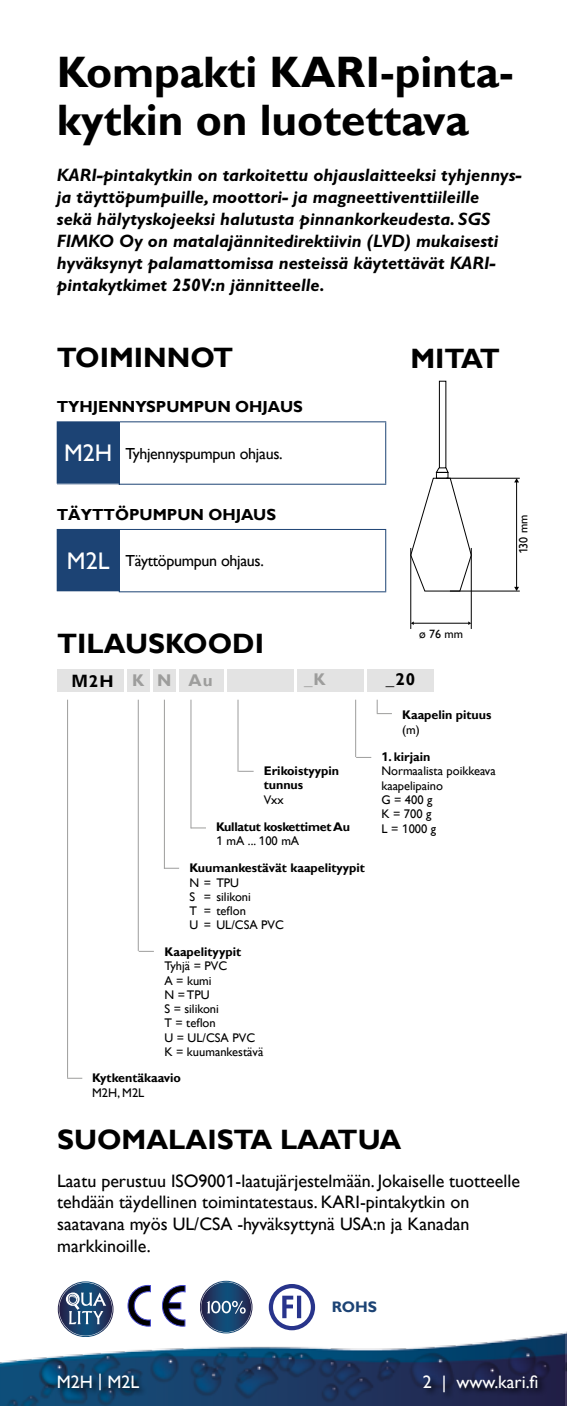
<style>
.page{position:relative;width:567px;height:1406px;background:#fff}
.page>*{position:absolute;margin:0;border:0;box-sizing:border-box;transform-origin:0 0}
.t1{font:700 44px/48px "Gill Sans";color:#000}
.t2{font:700 28px "Gill Sans";color:#000}
.t3{font:italic 700 18px/22px "Gill Sans Std";color:#000}
.t4{font:18px/21.6px "Gill Sans";color:#000}
.t5{font:18px "Gill Sans";color:#fff}
.t6{font:700 17px "Gill Sans";color:#000}
.t7{font:700 17px "Gill Sans";color:#9d9d9c}
.t8{font:16px "Gill Sans";letter-spacing:-.02em;color:#000}
.t9{font:700 16px "Gill Sans";color:#000}
.t10{font:700 15.2px "Gill Sans";color:#1c4374}
.t11{font:12.4px/14.2px "Gill Sans";color:#000}
.t12{font:700 12.4px/14.2px "Gill Sans";color:#000}
.t13{font:700 12.4px/14.2px "Gill Sans";letter-spacing:-.02em;color:#000}
.t14{font:12px "Gill Sans";color:#000}
.s1{font-size:24px;color:#fff}
.s2{font-family:"Univers LT Std"}
.s3{font-family:"Univers LT Std";font-weight:400}
.s4{font-weight:400}
.s5{font-family:"Univers LT Std";font-weight:700}
.s6{font-weight:700}
</style>
<div class="page">
<img style="left:0;top:1327px;width:567px;height:78px">
<img style="left:0;top:1405px;width:566px;height:1px">
<div style="left:57px;top:1374px;width:91px;height:25px;background:#000;opacity:.75"></div>
<div style="left:422px;top:1375px;width:124px;height:26px;background:#000;opacity:.75"></div>
<hr style="left:516px;top:482px;width:1px;height:106px;background:#000">
<svg style="left:514px;top:587px;width:5px;height:4px"></svg>
<hr style="left:413px;top:623px;width:56px;height:1px;background:#000">
<div style="left:439px;top:381px;width:7px;height:87px;border:1px solid #000"></div>
<hr style="left:446px;top:478px;width:74px;height:1px;background:#000">
<hr style="left:450px;top:591px;width:70px;height:1px;background:#000">
<hr style="left:410px;top:548px;width:1px;height:81px;background:#000">
<hr style="left:471px;top:548px;width:1px;height:81px;background:#000">
<svg style="left:410px;top:467px;width:62px;height:125px"></svg>
<svg style="left:59px;top:1283px;width:53px;height:53px"></svg>
<div style="left:58px;top:1282px;width:55px;height:55px;border:1px solid #fff;border-radius:50%"></div>
<svg style="left:66px;top:1292px;width:40px;height:32px"></svg>
<div style="left:68px;top:1294px;width:9px;height:10px;border:1px solid #fff;border-radius:4px"></div>
<svg style="left:162px;top:1285px;width:23px;height:41px"></svg>
<svg style="left:128px;top:1285px;width:22px;height:41px"></svg>
<div style="left:267px;top:1282px;width:50px;height:50px;background:#fff"></div>
<svg style="left:269px;top:1284px;width:46px;height:46px"></svg>
<svg style="left:201px;top:1282px;width:50px;height:50px"></svg>
<div style="left:200px;top:1281px;width:52px;height:52px;border:1px solid #fff;border-radius:50%"></div>
<svg style="left:207px;top:1301px;width:39px;height:13px"></svg>
<div style="left:127px;top:669px;width:22px;height:22px;background:#e3e3e3"></div>
<div style="left:153px;top:669px;width:22px;height:22px;background:#e3e3e3"></div>
<div style="left:57px;top:669px;width:22px;height:22px;background:#e3e3e3"></div>
<div style="left:79px;top:669px;width:22px;height:22px;background:#e3e3e3"></div>
<div style="left:101px;top:669px;width:22px;height:22px;background:#e3e3e3"></div>
<div style="left:202px;top:669px;width:22px;height:22px;background:#e3e3e3"></div>
<div style="left:179px;top:669px;width:23px;height:22px;background:#e3e3e3"></div>
<div style="left:249px;top:669px;width:22px;height:22px;background:#e3e3e3"></div>
<div style="left:227px;top:669px;width:22px;height:22px;background:#e3e3e3"></div>
<hr style="left:67px;top:700px;width:1px;height:378px;background:#9d9d9c">
<svg style="left:67px;top:1078px;width:15px;height:1px"></svg>
<hr style="left:138px;top:700px;width:1px;height:251px;background:#9d9d9c">
<svg style="left:139px;top:951px;width:15px;height:1px"></svg>
<hr style="left:164px;top:700px;width:1px;height:169px;background:#9d9d9c">
<svg style="left:165px;top:868px;width:14px;height:1px"></svg>
<hr style="left:190px;top:700px;width:1px;height:128px;background:#9d9d9c">
<svg style="left:191px;top:828px;width:15px;height:1px"></svg>
<hr style="left:238px;top:700px;width:1px;height:72px;background:#9d9d9c">
<svg style="left:238px;top:771px;width:16px;height:1px"></svg>
<div style="left:271px;top:669px;width:22px;height:22px;background:#e3e3e3"></div>
<div style="left:297px;top:669px;width:22px;height:22px;background:#e3e3e3"></div>
<div style="left:319px;top:669px;width:22px;height:22px;background:#e3e3e3"></div>
<div style="left:341px;top:669px;width:22px;height:22px;background:#e3e3e3"></div>
<div style="left:367px;top:669px;width:22px;height:22px;background:#e3e3e3"></div>
<div style="left:389px;top:669px;width:23px;height:22px;background:#e3e3e3"></div>
<div style="left:412px;top:669px;width:22px;height:22px;background:#e3e3e3"></div>
<hr style="left:355px;top:700px;width:1px;height:57px;background:#9d9d9c">
<svg style="left:377px;top:700px;width:15px;height:14px"></svg>
<svg style="left:356px;top:757px;width:15px;height:1px"></svg>
<div style="left:57px;top:422px;width:62px;height:62px;background:#1c4374"></div>
<hr style="left:119px;top:422px;width:1px;height:62px;background:#1c4374">
<hr style="left:385px;top:422px;width:1px;height:62px;background:#1c4374">
<hr style="left:119px;top:484px;width:267px;height:1px;background:#1c4374">
<hr style="left:57px;top:421px;width:62px;height:1px;background:#1c4374">
<hr style="left:119px;top:421px;width:267px;height:1px;background:#1c4374">
<div style="left:57px;top:529px;width:62px;height:63px;background:#1c4374"></div>
<hr style="left:119px;top:530px;width:1px;height:61px;background:#1c4374">
<hr style="left:385px;top:530px;width:1px;height:61px;background:#1c4374">
<hr style="left:119px;top:591px;width:267px;height:1px;background:#1c4374">
<hr style="left:119px;top:529px;width:267px;height:1px;background:#1c4374">
<hr style="left:57px;top:591px;width:62px;height:1px;background:#fff">
<h1 class="t1" style="left:57px;top:49px;width:458px">Kompakti KARI-pinta&shy;kytkin on luotettava</h1>
<p class="t3" style="left:57px;top:164px;width:466px">KARI-pintakytkin on tarkoitettu ohjauslaitteeksi tyhjennys&shy;ja täyttöpumpuille, moottori- ja magneettiventtiileille<br>sekä hälytyskojeeksi halutusta pinnankorkeudesta. SGS FIMKO Oy on matalajännitedirektiivin (LVD) mukaisesti hyväksynyt palamattomissa nesteissä käytettävät KARI&shy;pintakytkimet 250V:n jännitteelle.</p>
<h2 class="t2" style="left:57px;top:341px;width:178px">TOIMINNOT</h2>
<p class="t9" style="left:57px;top:397px;width:248px">TYHJENNYSPUMPUN OHJAUS</p>
<p class="t8" style="left:64px;top:444px;width:220px"><span class="s1">M2H</span> Tyhjennyspumpun ohjaus.</p>
<p class="t9" style="left:57px;top:505px;width:221px">TÄYTTÖPUMPUN OHJAUS</p>
<p class="t8" style="left:67px;top:551px;width:198px"><span class="s1">M2L</span> Täyttöpumpun ohjaus.</p>
<h2 class="t2" style="left:410px;top:341px;width:91px">MITAT</h2>
<p class="t14" style="left:517px;top:554px;width:41px;rotate:-90deg"><span class="s2">1</span>30 mm</p>
<h2 class="t2" style="left:57px;top:627px;width:208px">TILAUSKOODI</h2>
<p class="t6" style="left:72px;top:671px;width:43px"><span class="s2">M</span>2H</p>
<p class="t7" style="left:132px;top:670px;width:82px">KN Au</p>
<p class="t7" style="left:304px;top:669px;width:23px">_K</p>
<p class="t12" style="left:264px;top:764px;width:77px">Erikoistyypin tunnus</p>
<p class="t11" style="left:264px;top:792px;width:22px">Vxx</p>
<p class="t13" style="left:216px;top:820px;width:135px">Kullatut koskettimet Au<br><span class="s3">1</span> <span class="s4">mA ...</span> <span class="s3">1</span><span class="s4">00 mA</span></p>
<p class="t12" style="left:190px;top:861px;width:177px">Kuumankestävät kaapelityypit</p>
<p class="t11" style="left:190px;top:876px;width:96px">N = TPU<br>S = silikoni<br>T = teflon<br>U = UL/CSA PVC</p>
<p class="t12" style="left:164px;top:945px;width:78px">Kaapelityypit</p>
<p class="t11" style="left:164px;top:959px;width:100px">Tyhjä = PVC<br>A = kumi<br>N = TPU<br>S = silikoni<br>T = teflon<br>U = UL/CSA PVC<br>K = kuumankestävä</p>
<p class="t12" style="left:92px;top:1071px;width:90px">Kytkentäkaavio</p>
<p class="t11" style="left:92px;top:1086px;width:54px">M2H, M2L</p>
<p class="t14" style="left:419px;top:627px;width:45px">ø 76 mm</p>
<p class="t6" style="left:386px;top:669px;width:31px">_20</p>
<p class="t12" style="left:402px;top:708px;width:91px">Kaapelin pituus</p>
<p class="t11" style="left:402px;top:723px;width:19px">(m)</p>
<p class="t11" style="left:381px;top:750px;width:116px"><span class="s5">1</span><span class="s6">. kirjain<br></span>Normaalista poikkeava kaapelipaino<br>G = 400 g<br>K = 700 g<br>L = <span class="s2">1</span>000 g</p>
<h2 class="t2" style="left:57px;top:1122px;width:346px">SUOMALAISTA LAATUA</h2>
<p class="t4" style="left:57px;top:1170px;width:464px">Laatu perustuu ISO900<span class="s2">1</span>-laatujärjestelmään. Jokaiselle tuotteelle tehdään täydellinen toimintatestaus. KARI-pintakytkin on saatavana myös UL/CSA -hyväksyttynä USA:n ja Kanadan markkinoille.</p>
<p class="t10" style="left:332px;top:1298px;width:47px">ROHS</p>
<p class="t5" style="left:57px;top:1372px;width:84px">M2H | M2L</p>
<p class="t5" style="left:423px;top:1372px;width:117px">2 | www.kari.fi</p>
</div>
